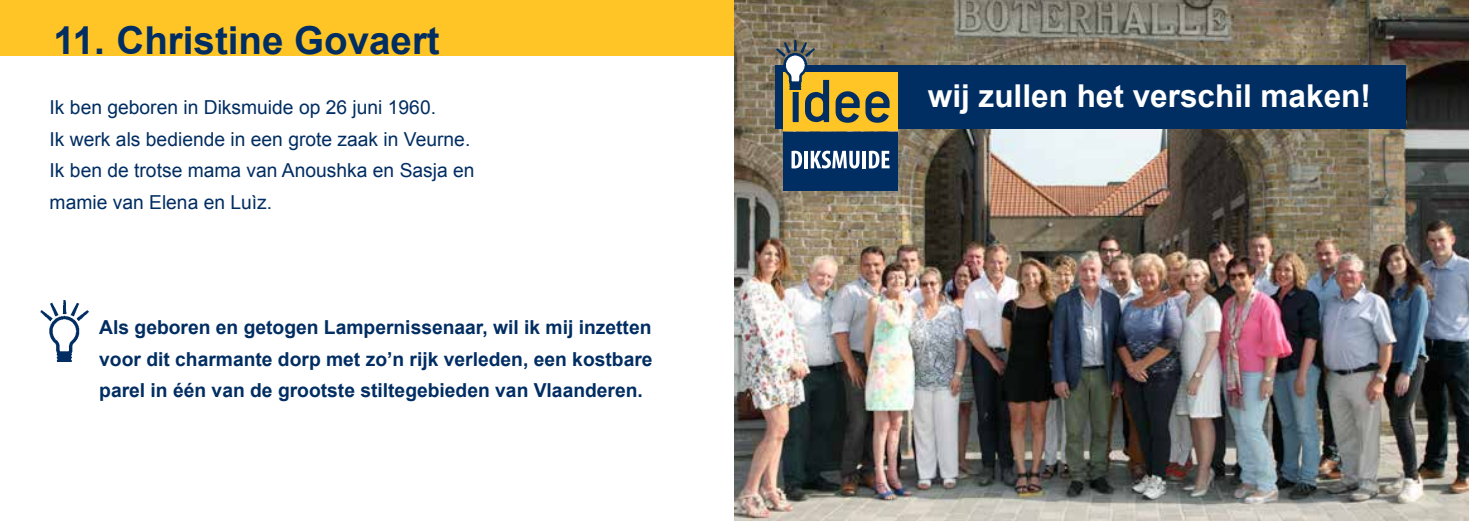
<style>
.page{position:relative;width:1469px;height:521px;background:#fff}
.page>*{position:absolute;margin:0;border:0;box-sizing:border-box;transform-origin:0 0}
.t1{font:700 38.5px "Arial";color:#002d62}
.t2{font:700 31.5px "Arial";color:#fff}
.t3{font:700 19.25px/31.5px "Arial";color:#002d62;text-align:justify}
.t4{font:19.25px/31.5px "Arial";color:#002d62}
</style>
<div class="page">
<div style="left:0;top:0;width:734px;height:55px;background:#ffc425"></div>
<img style="left:734px;top:0;width:734px;height:521px">
<div style="left:775px;top:65px;width:630px;height:63px;background:#002d62"></div>
<div style="left:783px;top:72px;width:115px;height:58px;background:#ffc425"></div>
<div style="left:783px;top:132px;width:115px;height:58px;background:#002d62"></div>
<svg style="left:792px;top:54px;width:37px;height:68px"></svg>
<svg style="left:835px;top:91px;width:24px;height:32px"></svg>
<svg style="left:865px;top:91px;width:24px;height:32px"></svg>
<img style="left:744px;top:41px;width:70px;height:49px">
<svg style="left:791px;top:151px;width:11px;height:17px"></svg>
<hr style="left:804px;top:151px;width:3px;height:17px;background:#fff">
<svg style="left:810px;top:151px;width:49px;height:18px"></svg>
<hr style="left:862px;top:151px;width:3px;height:17px;background:#fff">
<svg style="left:868px;top:151px;width:21px;height:17px"></svg>
<img style="left:40px;top:301px;width:48px;height:60px">
<h1 class="t1" style="left:54px;top:15px;width:388px">11. Christine Govaert</h1>
<p class="t4" style="left:50px;top:92px;width:426px">Ik ben geboren in Diksmuide op 26 juni 1960.<br>Ik werk als bediende in een grote zaak in Veurne.<br>Ik ben de trotse mama van Anoushka en Sasja en mamie van Elena en Luìz.</p>
<p class="t3" style="left:99px;top:312px;width:555px">Als geboren en getogen Lampernissenaar, wil ik mij inzetten voor dit charmante dorp met zo’n rijk verleden, een kostbare parel in één van de grootste stiltegebieden van Vlaanderen.</p>
<h2 class="t2" style="left:927px;top:75px;width:444px">wij zullen het verschil maken!</h2>
</div>
